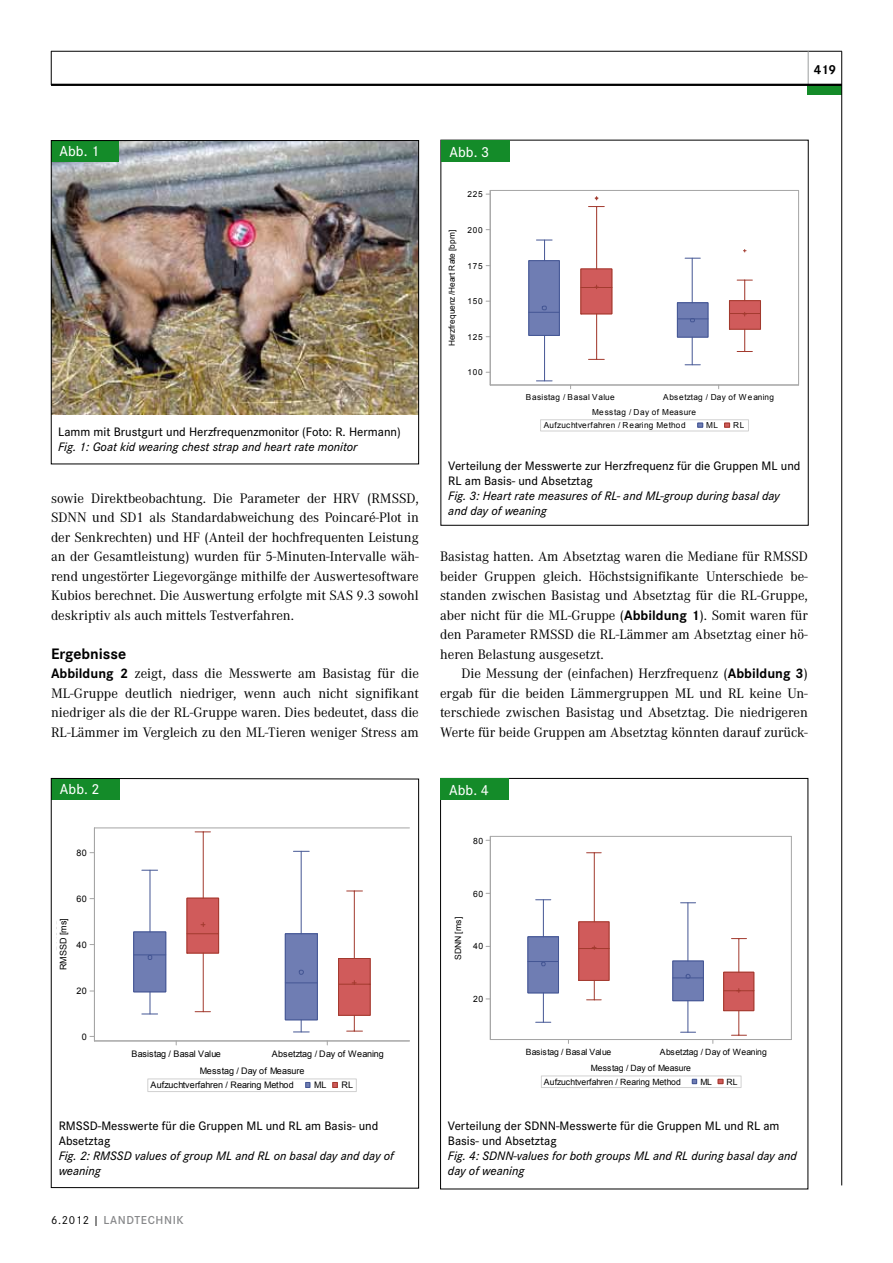
<style>
.page{position:relative;width:893px;height:1263px;background:#fff}
.page>*{position:absolute;margin:0;border:0;box-sizing:border-box;transform-origin:0 0}
.t1{font:700 15.75px "Corporate S";color:#000}
.t2{font:500 15px "Corporate S";color:#fff}
.t3{font:14.25px/19.5px "Corporate A";color:#000;text-align:justify}
.t4{font:700 13.5px "Corporate S";color:#000}
.t5{font:500 12.75px/15px "Corporate S";color:#000}
.t6{font:italic 500 12.75px/15px "Corporate S";color:#000}
.t7{font:600 12px "Corporate S";letter-spacing:.05em;color:#87888a}
.t8{font:9px/16.4px "Arial";color:#000}
.t9{font:8.7px/15.5px "Arial";color:#000}
.t10{font:8.25px/14.9px "Arial";letter-spacing:.045em;color:#000}
.t11{font:8.25px "Arial";letter-spacing:-.005em;color:#000}
.s1{font-family:"Corporate S";font-weight:700}
.s2{font-weight:400;color:#000}
</style>
<div class="page">
<hr style="left:51px;top:51px;width:1px;height:34px;background:#000">
<hr style="left:51px;top:51px;width:791px;height:1px;background:#000">
<hr style="left:808px;top:51px;width:1px;height:34px;background:#9c9e9f">
<div style="left:808px;top:85px;width:34px;height:10px;background:#148b29"></div>
<hr style="left:841px;top:51px;width:1px;height:1134px;background:#000">
<hr style="left:51px;top:84px;width:791px;height:2px;background:#000">
<div style="left:441px;top:140px;width:68px;height:22px;background:#148b29"></div>
<svg style="left:485px;top:190px;width:314px;height:242px"></svg>
<div style="left:441px;top:778px;width:68px;height:22px;background:#148b29"></div>
<div style="left:447px;top:830px;width:345px;height:6px;border:1px solid #fff"></div>
<div style="left:453px;top:1087px;width:345px;height:6px;border:1px solid #fff"></div>
<div style="left:528px;top:937px;width:30px;height:56px;background:#6f7db3"></div>
<div style="left:528px;top:937px;width:31px;height:56px;border:1px solid #445694"></div>
<hr style="left:528px;top:961px;width:30px;height:1px;background:#445694">
<hr style="left:543px;top:900px;width:1px;height:37px;background:#445694">
<svg style="left:536px;top:993px;width:15px;height:30px"></svg>
<svg style="left:536px;top:899px;width:15px;height:1px"></svg>
<div style="left:579px;top:922px;width:30px;height:58px;background:#d05b5b"></div>
<div style="left:579px;top:921px;width:30px;height:60px;border:1px solid #a23a2e"></div>
<hr style="left:579px;top:948px;width:30px;height:1px;background:#a23a2e">
<hr style="left:594px;top:853px;width:1px;height:69px;background:#a23a2e">
<svg style="left:587px;top:980px;width:14px;height:20px"></svg>
<svg style="left:587px;top:852px;width:14px;height:2px"></svg>
<div style="left:673px;top:961px;width:30px;height:40px;background:#6f7db3"></div>
<div style="left:673px;top:961px;width:30px;height:40px;border:1px solid #445694"></div>
<hr style="left:673px;top:978px;width:30px;height:1px;background:#445694">
<svg style="left:686px;top:974px;width:4px;height:4px"></svg>
<hr style="left:688px;top:1001px;width:1px;height:31px;background:#445694">
<hr style="left:688px;top:903px;width:1px;height:58px;background:#445694">
<svg style="left:681px;top:1032px;width:15px;height:1px"></svg>
<svg style="left:681px;top:902px;width:15px;height:1px"></svg>
<div style="left:724px;top:972px;width:30px;height:39px;background:#d05b5b"></div>
<div style="left:723px;top:972px;width:31px;height:39px;border:1px solid #a23a2e"></div>
<hr style="left:724px;top:990px;width:30px;height:1px;background:#a23a2e">
<hr style="left:739px;top:938px;width:1px;height:34px;background:#a23a2e">
<svg style="left:731px;top:1011px;width:15px;height:25px"></svg>
<svg style="left:731px;top:938px;width:15px;height:1px"></svg>
<hr style="left:791px;top:836px;width:1px;height:203px;background:#a5a5a5">
<hr style="left:490px;top:836px;width:301px;height:1px;background:#a5a5a5">
<hr style="left:490px;top:1039px;width:301px;height:1px;background:#a5a5a5">
<hr style="left:490px;top:836px;width:1px;height:203px;background:#a5a5a5">
<div style="left:541px;top:1076px;width:200px;height:11px;border:1px solid #d1d1d1"></div>
<svg style="left:718px;top:1079px;width:5px;height:5px"></svg>
<svg style="left:692px;top:1079px;width:5px;height:5px"></svg>
<img style="left:53px;top:142px;width:364px;height:272px">
<div style="left:51px;top:140px;width:67px;height:21px;background:#148b29"></div>
<div style="left:51px;top:140px;width:368px;height:324px;border:1px solid #000"></div>
<svg style="left:51px;top:778px;width:368px;height:410px"></svg>
<p class="t4" style="left:814px;top:61px;width:24px">419</p>
<p class="t2" style="left:60px;top:143px;width:41px">Abb. 1</p>
<p class="t5" style="left:58px;top:425px;width:344px">Lamm mit Brustgurt und Herzfrequenzmonitor (Foto: R. Hermann)</p>
<p class="t6" style="left:58px;top:440px;width:301px">Fig. 1: Goat kid wearing chest strap and heart rate monitor</p>
<p class="t3" style="left:51px;top:489px;width:369px">sowie Direktbeobachtung. Die Parameter der HRV (RMSSD, SDNN und SD1 als Standardabweichung des Poincaré-Plot in der Senkrechten) und HF (Anteil der hochfrequenten Leistung an der Gesamtleistung) wurden für 5-Minuten-Intervalle wäh&shy;rend ungestörter Liegevorgänge mithilfe der Auswertesoftware Kubios berechnet. Die Auswertung erfolgte mit SAS 9.3 sowohl deskriptiv als auch mittels Testverfahren.</p>
<p class="t1" style="left:51px;top:645px;width:77px">Ergebnisse</p>
<p class="t3" style="left:51px;top:664px;width:369px"><span class="s1">Abbildung 2</span> zeigt, dass die Messwerte am Basistag für die ML-Gruppe deutlich niedriger, wenn auch nicht signifikant niedriger als die der RL-Gruppe waren. Dies bedeutet, dass die RL-Lämmer im Vergleich zu den ML-Tieren weniger Stress am</p>
<p class="t2" style="left:60px;top:781px;width:41px">Abb. 2</p>
<p class="t8" style="left:76px;top:845px;width:12px">80</p>
<p class="t8" style="left:55px;top:970px;width:54px;rotate:-90deg">RMSSD [ms]</p>
<p class="t8" style="left:53px;top:951px;width:34px;rotate:-90deg">RMSSD</p>
<p class="t8" style="left:76px;top:891px;width:12px">60</p>
<p class="t8" style="left:76px;top:936px;width:12px">40</p>
<p class="t8" style="left:76px;top:983px;width:12px">20</p>
<p class="t8" style="left:82px;top:1029px;width:7px">0</p>
<p class="t8" style="left:132px;top:1046px;width:91px">Basistag / Basal Value</p>
<p class="t8" style="left:200px;top:1046px;width:186px;text-indent:72px">Absetztag / Day of Weaning<br>Messtag / Day of Measure</p>
<p class="t8" style="left:151px;top:1077px;width:145px">Aufzuchtverfahren / Rearing Method</p>
<p class="t8" style="left:314px;top:1077px;width:14px">ML</p>
<p class="t8" style="left:341px;top:1077px;width:13px">RL</p>
<p class="t5" style="left:59px;top:1118px;width:321px">RMSSD-Messwerte für die Gruppen ML und RL am Basis- und<br>Absetztag</p>
<p class="t6" style="left:59px;top:1148px;width:337px">Fig. 2: RMSSD values of group ML and RL on basal day and day of weaning</p>
<p class="t7" style="left:51px;top:1213px;width:134px"><span class="s2">6.2012 |</span> LANDTECHNIK</p>
<p class="t2" style="left:450px;top:143px;width:41px">Abb. 3</p>
<p class="t10" style="left:467px;top:187px;width:17px">225</p>
<p class="t11" style="left:446px;top:346px;width:118px;rotate:-90deg">Herzfrequenz /Heart Rate [bpm]</p>
<p class="t10" style="left:467px;top:222px;width:17px">200</p>
<p class="t10" style="left:467px;top:258px;width:17px">175</p>
<p class="t10" style="left:467px;top:294px;width:17px">150</p>
<p class="t10" style="left:467px;top:330px;width:17px">125</p>
<p class="t10" style="left:467px;top:365px;width:17px">100</p>
<p class="t10" style="left:526px;top:390px;width:90px">Basistag / Basal Value</p>
<p class="t10" style="left:592px;top:390px;width:183px;text-indent:71px">Absetztag / Day of Weaning<br>Messtag / Day of Measure</p>
<p class="t10" style="left:544px;top:418px;width:143px">Aufzuchtverfahren / Rearing Method</p>
<p class="t10" style="left:706px;top:418px;width:13px">ML</p>
<p class="t10" style="left:733px;top:418px;width:13px">RL</p>
<p class="t5" style="left:448px;top:458px;width:354px">Verteilung der Messwerte zur Herzfrequenz für die Gruppen ML und<br>RL am Basis- und Absetztag</p>
<p class="t6" style="left:448px;top:488px;width:333px">Fig. 3: Heart rate measures of RL- and ML-group during basal day and day of weaning</p>
<p class="t3" style="left:440px;top:547px;width:369px">Basistag hatten. Am Absetztag waren die Mediane für RMSSD beider Gruppen gleich. Höchstsignifikante Unterschiede be&shy;standen zwischen Basistag und Absetztag für die RL-Gruppe, aber nicht für die ML-Gruppe (<span class="s1">Abbildung 1</span>). Somit waren für den Parameter RMSSD die RL-Lämmer am Absetztag einer hö&shy;heren Belastung ausgesetzt.</p>
<p class="t3" style="left:440px;top:664px;width:369px;text-indent:21px">Die Messung der (einfachen) Herzfrequenz (<span class="s1">Abbildung 3</span>) ergab für die beiden Lämmergruppen ML und RL keine Un&shy;terschiede zwischen Basistag und Absetztag. Die niedrigeren Werte für beide Gruppen am Absetztag könnten darauf zurück-</p>
<p class="t2" style="left:449px;top:781px;width:41px">Abb. 4</p>
<p class="t9" style="left:473px;top:833px;width:11px">80</p>
<p class="t9" style="left:450px;top:960px;width:44px;rotate:-90deg">SDNN [ms]</p>
<p class="t9" style="left:473px;top:886px;width:11px">60</p>
<p class="t9" style="left:473px;top:939px;width:11px">40</p>
<p class="t9" style="left:473px;top:991px;width:11px">20</p>
<p class="t9" style="left:526px;top:1044px;width:87px">Basistag / Basal Value</p>
<p class="t9" style="left:591px;top:1044px;width:177px;text-indent:69px">Absetztag / Day of Weaning<br>Messtag / Day of Measure</p>
<p class="t9" style="left:544px;top:1074px;width:139px">Aufzuchtverfahren / Rearing Method</p>
<p class="t9" style="left:700px;top:1074px;width:13px">ML</p>
<p class="t9" style="left:726px;top:1074px;width:13px">RL</p>
<p class="t5" style="left:448px;top:1119px;width:333px">Verteilung der SDNN-Messwerte für die Gruppen ML und RL am<br>Basis- und Absetztag</p>
<p class="t6" style="left:448px;top:1149px;width:350px">Fig. 4: SDNN-values for both groups ML and RL during basal day and day of weaning</p>
</div>
